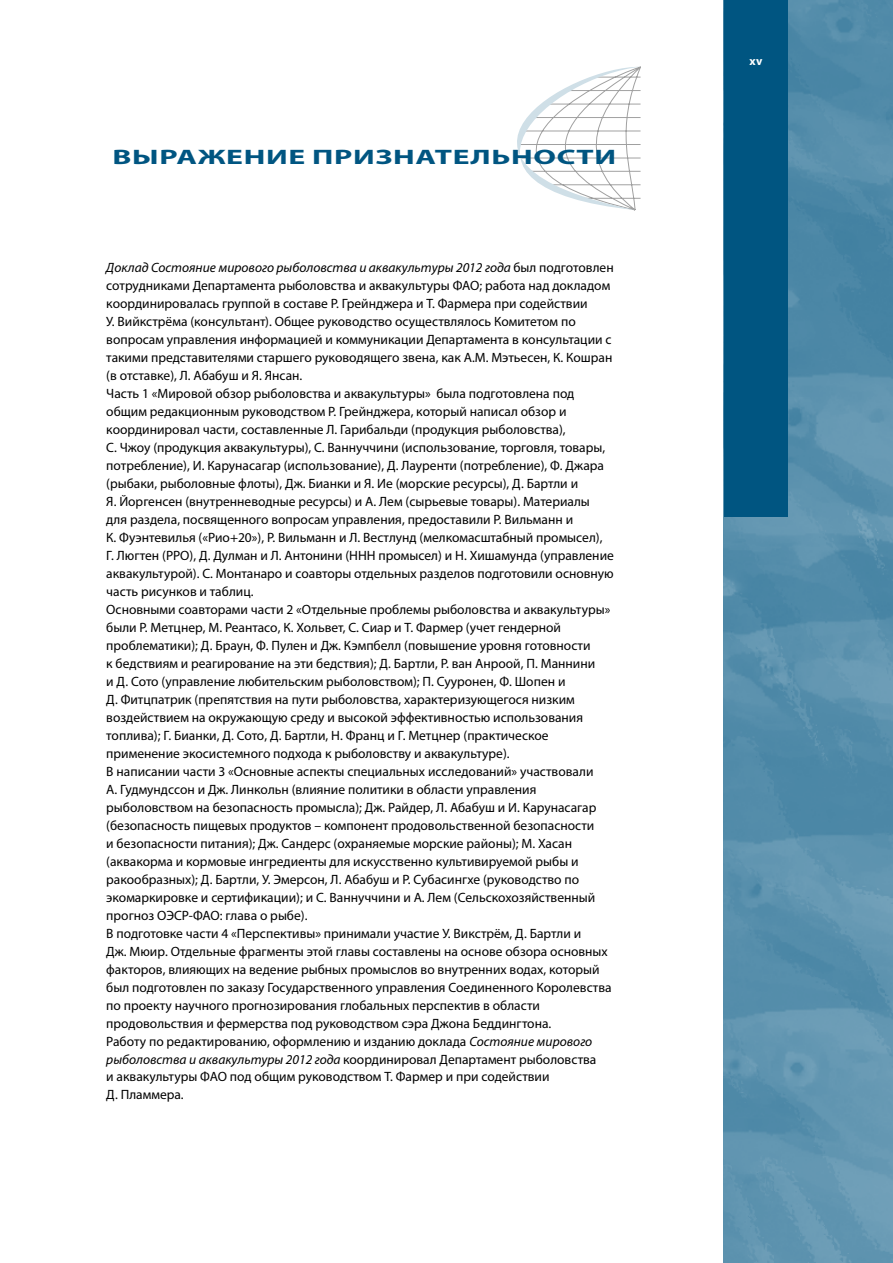
<style>
.page{position:relative;width:893px;height:1263px;background:#fff}
.page>*{position:absolute;margin:0;border:0;box-sizing:border-box;transform-origin:0 0}
.t1{font:700 21px "Myriad Pro";letter-spacing:.02em;color:#005581;scale:1.5 1}
.t2{font:13.5px/18px "Myriad Pro";color:#000}
.t3{font:700 12px "Myriad Pro";color:#fff}
.s1{font-style:italic}
</style>
<div class="page">
<img style="left:724px;top:0;width:169px;height:1263px">
<div style="left:724px;top:0;width:64px;height:516px;background:#005581"></div>
<svg style="left:517px;top:67px;width:124px;height:143px"></svg>
<h1 class="t1" style="left:112px;top:143px;width:46px">Выражение</h1>
<h1 class="t1" style="left:312px;top:143px;width:14px">при</h1>
<h1 class="t1" style="left:375px;top:143px;width:26px">знател</h1>
<h1 class="t1" style="left:491px;top:143px;width:28px">ьности</h1>
<p class="t2" style="left:106px;top:258px;width:509px"><span class="s1">Доклад Состояние мирового рыболовства и аквакультуры 2012 года</span> был подготовлен сотрудниками Департамента рыболовства и аквакультуры ФАО; работа над докладом координировалась группой в составе Р. Грейнджера и Т. Фармера при содействии<br>У. Вийкстрёма (консультант). Общее руководство осуществлялось Комитетом по вопросам управления информацией и коммуникации Департамента в консультации с такими представителями старшего руководящего звена, как А.М. Мэтьесен, К. Кошран (в отставке), Л. Абабуш и Я. Янсан.<br>Часть 1 «Мировой обзор рыболовства и аквакультуры» была подготовлена под общим редакционным руководством Р. Грейнджера, который написал обзор и координировал части, составленные Л. Гарибальди (продукция рыболовства),<br>С. Чжоу (продукция аквакультуры), С. Ваннуччини (использование, торговля, товары, потребление), И. Карунасагар (использование), Д. Лауренти (потребление), Ф. Джара (рыбаки, рыболовные флоты), Дж. Бианки и Я. Ие (морские ресурсы), Д. Бартли и<br>Я. Йоргенсен (внутренневодные ресурсы) и А. Лем (сырьевые товары). Материалы для раздела, посвященного вопросам управления, предоставили Р. Вильманн и<br>К. Фуэнтевилья («Рио+20»), Р. Вильманн и Л. Вестлунд (мелкомасштабный промысел),<br>Г. Люгтен (РРО), Д. Дулман и Л. Антонини (ННН промысел) и Н. Хишамунда (управление аквакультурой). С. Монтанаро и соавторы отдельных разделов подготовили основную часть рисунков и таблиц.<br>Основными соавторами части 2 «Отдельные проблемы рыболовства и аквакультуры» были Р. Метцнер, М. Реантасо, К. Хольвет, С. Сиар и Т. Фармер (учет гендерной проблематики); Д. Браун, Ф. Пулен и Дж. Кэмпбелл (повышение уровня готовности<br>к бедствиям и реагирование на эти бедствия); Д. Бартли, Р. ван Анроой, П. Маннини<br>и Д. Сото (управление любительским рыболовством); П. Сууронен, Ф. Шопен и<br>Д. Фитцпатрик (препятствия на пути рыболовства, характеризующегося низким воздействием на окружающую среду и высокой эффективностью использования топлива); Г. Бианки, Д. Сото, Д. Бартли, Н. Франц и Г. Метцнер (практическое применение экосистемного подхода к рыболовству и аквакультуре).<br>В написании части 3 «Основные аспекты специальных исследований» участвовали<br>А. Гудмундссон и Дж. Линкольн (влияние политики в области управления рыболовством на безопасность промысла); Дж. Райдер, Л. Абабуш и И. Карунасагар (безопасность пищевых продуктов – компонент продовольственной безопасности<br>и безопасности питания); Дж. Сандерс (охраняемые морские районы); М. Хасан (аквакорма и кормовые ингредиенты для искусственно культивируемой рыбы и ракообразных); Д. Бартли, У. Эмерсон, Л. Абабуш и Р. Субасингхе (руководство по экомаркировке и сертификации); и С. Ваннуччини и А. Лем (Сельскохозяйственный прогноз ОЭСР-ФАО: глава о рыбе).<br>В подготовке части 4 «Перспективы» принимали участие У. Викстрём, Д. Бартли и<br>Дж. Мюир. Отдельные фрагменты этой главы составлены на основе обзора основных факторов, влияющих на ведение рыбных промыслов во внутренних водах, который был подготовлен по заказу Государственного управления Соединенного Королевства по проекту научного прогнозирования глобальных перспектив в области продовольствия и фермерства под руководством сэра Джона Беддингтона.<br>Работу по редактированию, оформлению и изданию доклада <span class="s1">Состояние мирового рыболовства и аквакультуры 2012 года</span> координировал Департамент рыболовства<br>и аквакультуры ФАО под общим руководством Т. Фармер и при содействии<br>Д. Пламмера.</p>
<p class="t3" style="left:750px;top:53px;width:14px">xv</p>
</div>
